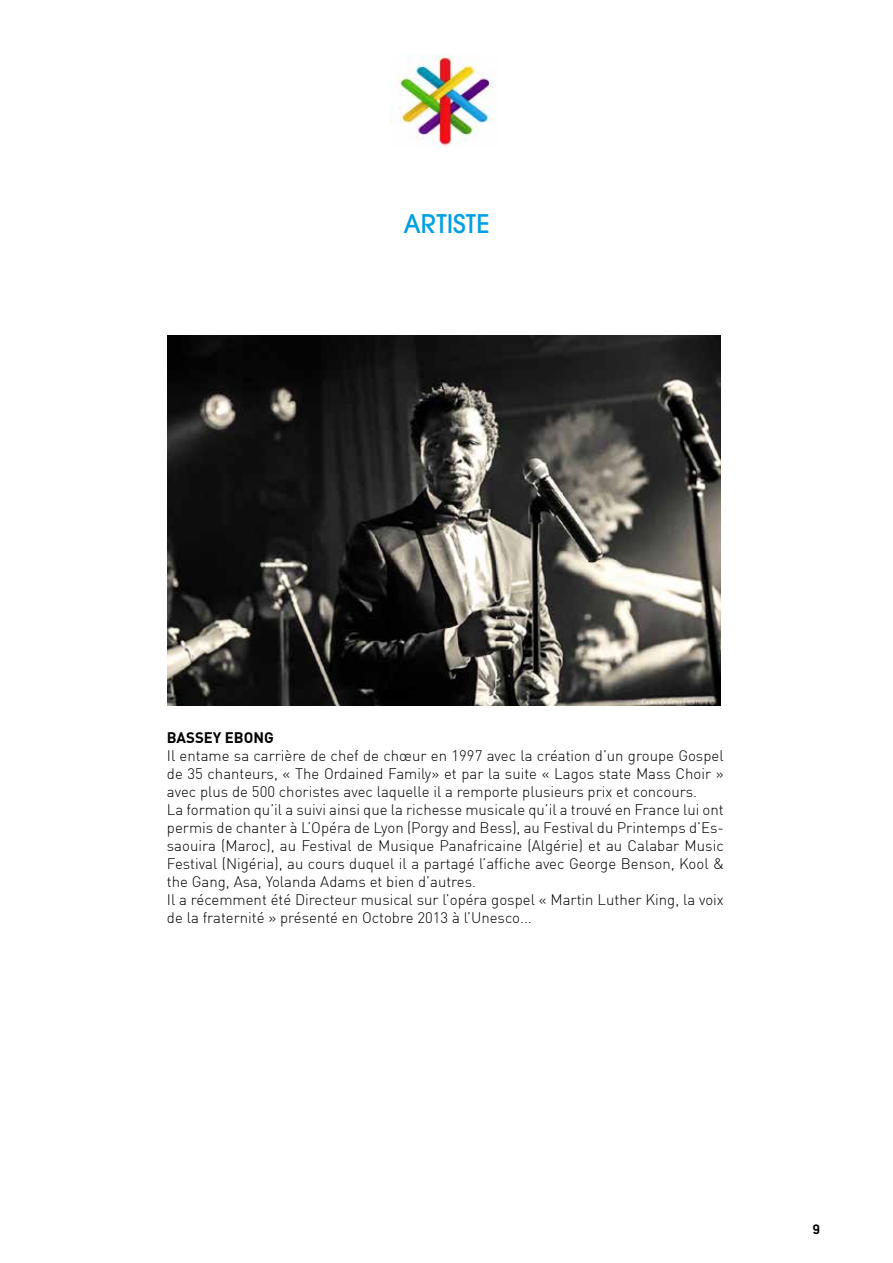
<style>
.page{position:relative;width:893px;height:1263px;background:#fff}
.page>*{position:absolute;margin:0;border:0;box-sizing:border-box;transform-origin:0 0}
.t1{font:500 25.5px "Avant Garde";color:#009fe3}
.t2{font:300 15px/18px "DIN Offc";color:#000}
.t3{font:700 15px "DIN Offc";color:#000}
.t4{font:700 15px "Conduit ITC";color:#000}
</style>
<div class="page">
<img style="left:167px;top:336px;width:554px;height:369px">
<img style="left:390px;top:54px;width:104px;height:93px">
<h1 class="t1" style="left:403px;top:208px;width:88px">ARTISTE</h1>
<p class="t3" style="left:167px;top:727px;width:108px">BASSEY EBONG</p>
<p class="t2" style="left:167px;top:746px;width:558px">Il entame sa carrière de chef de chœur en 1997 avec la création d’un groupe Gospel de 35 chanteurs, « The Ordained Family» et par la suite « Lagos state Mass Choir » avec plus de 500 choristes avec laquelle il a remporte plusieurs prix et concours.<br>La formation qu’il a suivi ainsi que la richesse musicale qu’il a trouvé en France lui ont permis de chanter à L’Opéra de Lyon (Porgy and Bess), au Festival du Printemps d’Es&shy;saouira (Maroc), au Festival de Musique Panafricaine (Algérie) et au Calabar Music Festival (Nigéria), au cours duquel il a partagé l’affiche avec George Benson, Kool &amp; the Gang, Asa, Yolanda Adams et bien d’autres.<br>Il a récemment été Directeur musical sur l’opéra gospel « Martin Luther King, la voix de la fraternité » présenté en Octobre 2013 à l’Unesco...</p>
<p class="t4" style="left:812px;top:1221px;width:9px">9</p>
</div>
